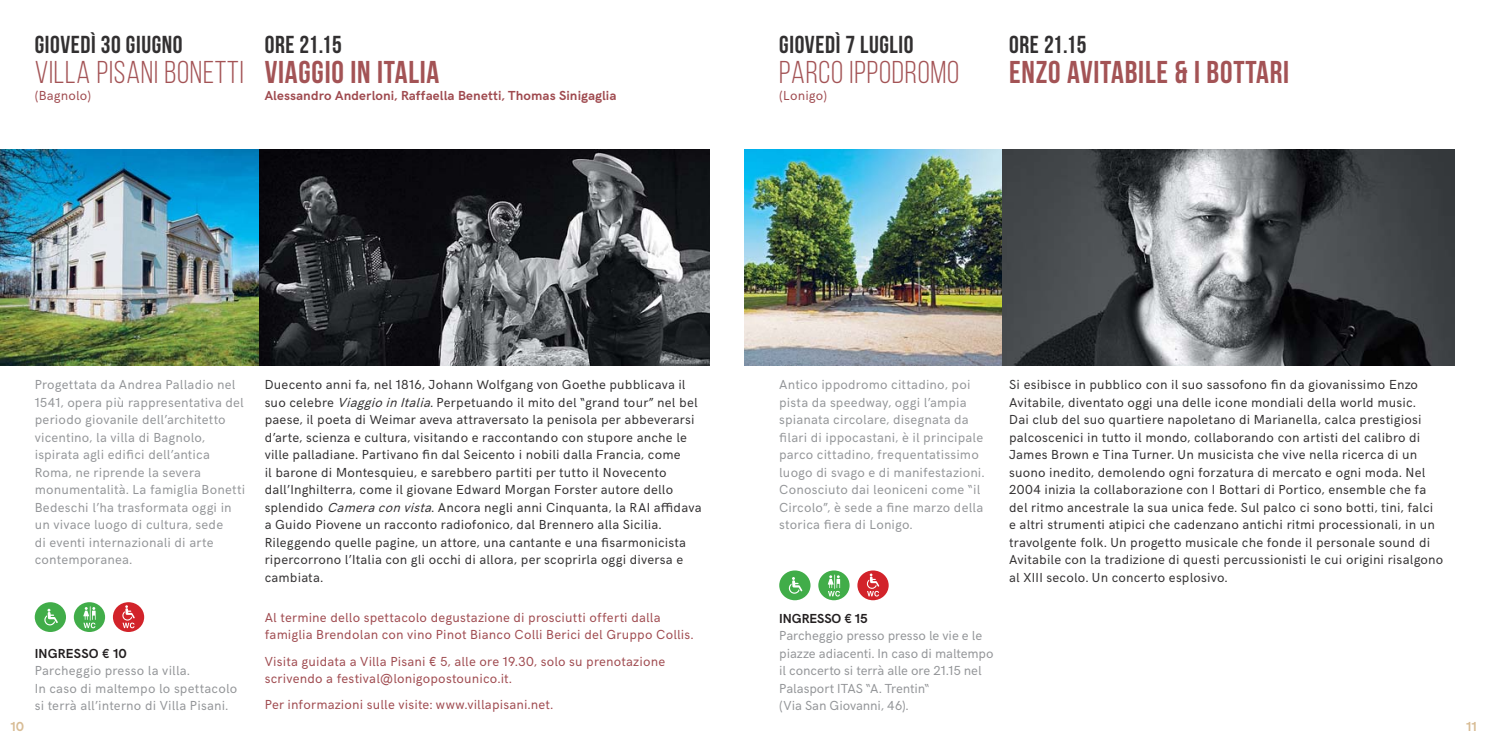
<style>
.page{position:relative;width:1489px;height:745px;background:#fff}
.page>*{position:absolute;margin:0;border:0;box-sizing:border-box;transform-origin:0 0}
.t1{font:700 31.5px "Bebas Neue";letter-spacing:.025em;color:#a35355}
.t2{font:31.5px "Bebas Neue";letter-spacing:.025em;color:#a35355}
.t3{font:700 24.5px "Bebas Neue";letter-spacing:.025em;color:#323031}
.t4{font:13.12px/17.5px "HK Grotesk";letter-spacing:.015em;color:#323031}
.t5{font:13.12px/17.5px "HK Grotesk";letter-spacing:.015em;color:#939598}
.t6{font:13.12px/17.5px "HK Grotesk";letter-spacing:.015em;color:#9f4a4f}
.t7{font:13.12px/17.5px "HK Grotesk";letter-spacing:-.005em;color:#939598}
.t8{font:700 13.12px "HK Grotesk";letter-spacing:.015em;color:#9f4a4f}
.t9{font:700 13.12px "HK Grotesk";letter-spacing:.015em;color:#231f20}
.t10{font:700 13.12px "HK Grotesk";color:#d8bc95}
.s1{font-style:italic}
</style>
<div class="page">
<img style="left:0;top:150px;width:709px;height:215px">
<div style="left:35px;top:601px;width:31px;height:30px;background:#41ad49;border-radius:50%"></div>
<svg style="left:44px;top:608px;width:14px;height:17px"></svg>
<div style="left:74px;top:601px;width:31px;height:30px;background:#41ad49;border-radius:50%"></div>
<svg style="left:83px;top:606px;width:13px;height:22px"></svg>
<div style="left:113px;top:601px;width:31px;height:30px;background:#d2232a;border-radius:50%"></div>
<svg style="left:122px;top:605px;width:13px;height:23px"></svg>
<img style="left:744px;top:150px;width:709px;height:215px">
<div style="left:779px;top:570px;width:31px;height:30px;background:#41ad49;border-radius:50%"></div>
<svg style="left:788px;top:577px;width:14px;height:16px"></svg>
<div style="left:818px;top:570px;width:31px;height:30px;background:#41ad49;border-radius:50%"></div>
<svg style="left:827px;top:574px;width:13px;height:22px"></svg>
<div style="left:857px;top:570px;width:31px;height:30px;background:#d2232a;border-radius:50%"></div>
<svg style="left:866px;top:573px;width:13px;height:23px"></svg>
<h2 class="t3" style="left:35px;top:30px;width:149px">GIOVEDÌ 30 GIUGNO</h2>
<h1 class="t2" style="left:35px;top:54px;width:210px">VILLA PISANI BONETTI</h1>
<p class="t6" style="left:35px;top:88px;width:58px">(Bagnolo)</p>
<h2 class="t3" style="left:265px;top:30px;width:79px">ORE 21.15</h2>
<h1 class="t1" style="left:265px;top:54px;width:176px">VIAGGIO IN ITALIA</h1>
<p class="t8" style="left:265px;top:91px;width:353px">Alessandro Anderloni, Raffaella Benetti, Thomas Sinigaglia</p>
<h2 class="t3" style="left:779px;top:30px;width:136px">GIOVEDÌ 7 LUGLIO</h2>
<h1 class="t2" style="left:779px;top:54px;width:181px">PARCO IPPODROMO</h1>
<p class="t6" style="left:779px;top:88px;width:49px">(Lonigo)</p>
<h2 class="t3" style="left:1009px;top:30px;width:79px">ORE 21.15</h2>
<h1 class="t1" style="left:1009px;top:54px;width:281px">ENZO AVITABILE &amp; I BOTTARI</h1>
<p class="t5" style="left:35px;top:377px;width:212px">Progettata da Andrea Palladio nel<br>1541, opera più rappresentativa del periodo giovanile dell’architetto vicentino, la villa di Bagnolo, ispirata agli edifici dell’antica<br>Roma, ne riprende la severa monumentalità. La famiglia Bonetti<br>Bedeschi l’ha trasformata oggi in un vivace luogo di cultura, sede<br>di eventi internazionali di arte contemporanea.</p>
<p class="t4" style="left:265px;top:377px;width:438px">Duecento anni fa, nel 1816, Johann Wolfgang von Goethe pubblicava il suo celebre <span class="s1">Viaggio in Italia</span>. Perpetuando il mito del “grand tour” nel bel paese, il poeta di Weimar aveva attraversato la penisola per abbeverarsi d’arte, scienza e cultura, visitando e raccontando con stupore anche le ville palladiane. Partivano fin dal Seicento i nobili dalla Francia, come<br>il barone di Montesquieu, e sarebbero partiti per tutto il Novecento dall’Inghilterra, come il giovane Edward Morgan Forster autore dello splendido <span class="s1">Camera con vista</span>. Ancora negli anni Cinquanta, la RAI affidava a Guido Piovene un racconto radiofonico, dal Brennero alla Sicilia.<br>Rileggendo quelle pagine, un attore, una cantante e una fisarmonicista ripercorrono l’Italia con gli occhi di allora, per scoprirla oggi diversa e cambiata.</p>
<p class="t9" style="left:35px;top:647px;width:93px">INGRESSO € 10</p>
<p class="t5" style="left:35px;top:662px;width:204px">Parcheggio presso la villa.<br>In caso di maltempo lo spettacolo si terrà all’interno di Villa Pisani.</p>
<p class="t6" style="left:265px;top:609px;width:430px">Al termine dello spettacolo degustazione di prosciutti offerti dalla famiglia Brendolan con vino Pinot Bianco Colli Berici del Gruppo Collis.</p>
<p class="t6" style="left:265px;top:653px;width:402px">Visita guidata a Villa Pisani € 5, alle ore 19.30, solo su prenotazione scrivendo a festival@lonigopostounico.it.</p>
<p class="t6" style="left:265px;top:697px;width:290px">Per informazioni sulle visite: www.villapisani.net.</p>
<p class="t5" style="left:779px;top:377px;width:207px">Antico ippodromo cittadino, poi pista da speedway, oggi l’ampia spianata circolare, disegnata da filari di ippocastani, è il principale parco cittadino, frequentatissimo luogo di svago e di manifestazioni.<br>Conosciuto dai leoniceni come “il Circolo”, è sede a fine marzo della storica fiera di Lonigo.</p>
<p class="t4" style="left:1009px;top:377px;width:435px">Si esibisce in pubblico con il suo sassofono fin da giovanissimo Enzo Avitabile, diventato oggi una delle icone mondiali della world music.<br>Dai club del suo quartiere napoletano di Marianella, calca prestigiosi palcoscenici in tutto il mondo, collaborando con artisti del calibro di James Brown e Tina Turner. Un musicista che vive nella ricerca di un suono inedito, demolendo ogni forzatura di mercato e ogni moda. Nel 2004 inizia la collaborazione con I Bottari di Portico, ensemble che fa del ritmo ancestrale la sua unica fede. Sul palco ci sono botti, tini, falci<br>e altri strumenti atipici che cadenzano antichi ritmi processionali, in un travolgente folk. Un progetto musicale che fonde il personale sound di Avitabile con la tradizione di questi percussionisti le cui origini risalgono al XIII secolo. Un concerto esplosivo.</p>
<p class="t9" style="left:779px;top:612px;width:90px">INGRESSO € 15</p>
<p class="t7" style="left:779px;top:627px;width:216px">Parcheggio presso presso le vie e le piazze adiacenti. In caso di maltempo il concerto si terrà alle ore 21.15 nel<br>Palasport ITAS “A. Trentin“<br>(Via San Giovanni, 46).</p>
<p class="t10" style="left:11px;top:720px;width:15px">10</p>
<p class="t10" style="left:1466px;top:720px;width:12px">11</p>
</div>
